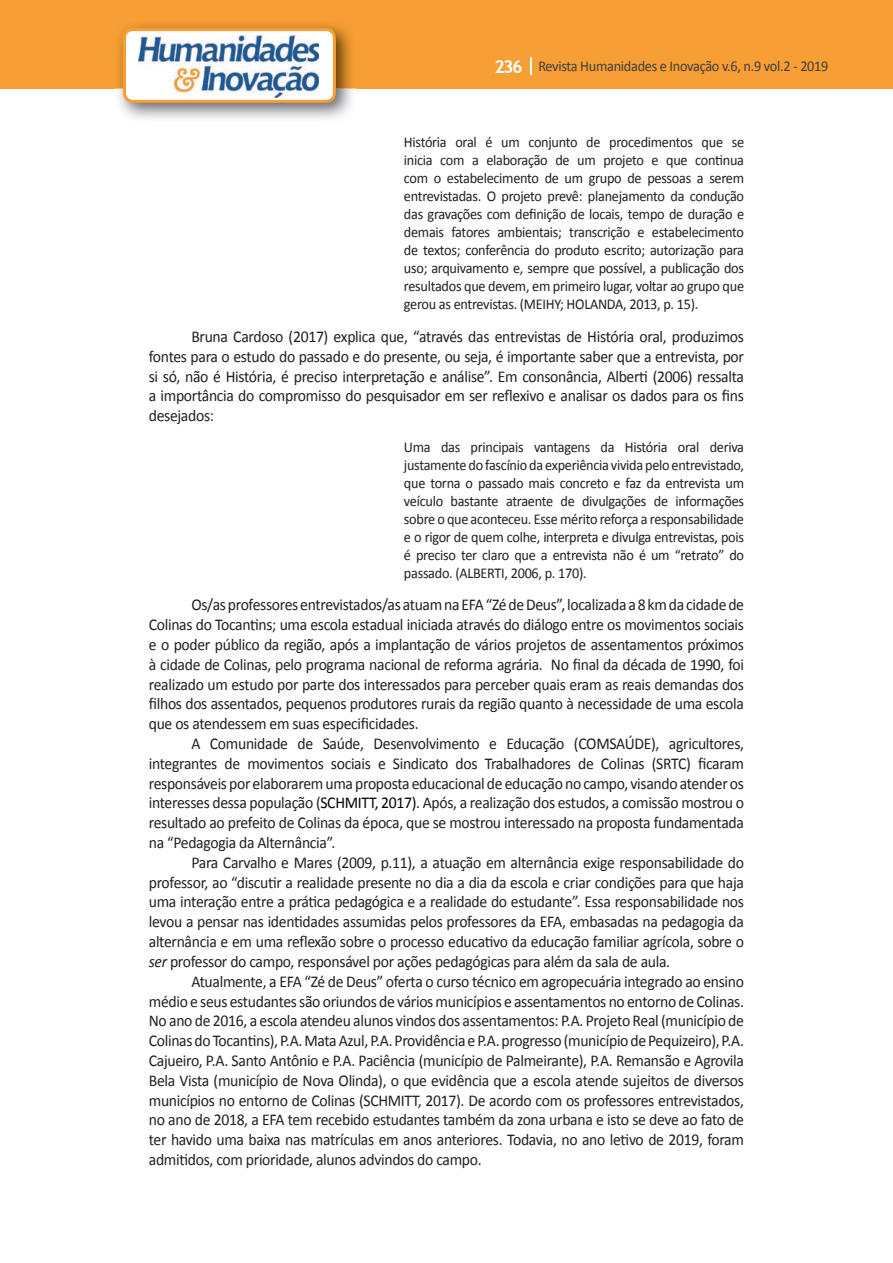
<style>
.page{position:relative;width:893px;height:1263px;background:#fff}
.page>*{position:absolute;margin:0;border:0;box-sizing:border-box;transform-origin:0 0}
.t1{font:16.5px/19.8px "Calibri";letter-spacing:-.02em;color:#231f20;text-align:justify;scale:.95 1}
.t2{font:15px/18px "Calibri";letter-spacing:-.02em;color:#231f20;text-align:justify;scale:.95 1}
.t3{font:15px "Calibri";letter-spacing:-.02em;color:#3e3e3f;scale:.95 1}
.s1{font-family:"Trebuchet MS";font-weight:700;font-size:18px;color:#fff}
.s2{color:#040503}
.s3{font-style:italic}
</style>
<div class="page">
<div style="left:0;top:0;width:893px;height:88px;background:#f79e34"></div>
<svg style="left:530px;top:57px;width:2px;height:18px"></svg>
<img style="left:115px;top:24px;width:241px;height:95px">
<svg style="left:123px;top:28px;width:213px;height:75px"></svg>
<p class="t3" style="left:495px;top:57px;width:353px"><span class="s1">236</span> Revista Humanidades e Inovação v.6, n.9 vol.2 - 2019</p>
<p class="t2" style="left:404px;top:133px;width:360px">História oral é um conjunto de procedimentos que se inicia com a elaboração de um projeto e que continua com o estabelecimento de um grupo de pessoas a serem entrevistadas. O projeto prevê: planejamento da condução das gravações com definição de locais, tempo de duração e demais fatores ambientais; transcrição e estabelecimento de textos; conferência do produto escrito; autorização para uso; arquivamento e, sempre que possível, a publicação dos resultados que devem, em primeiro lugar, voltar ao grupo que gerou as entrevistas. (MEIHY; HOLANDA, 2013, p. 15).</p>
<p class="t1" style="left:149px;top:327px;width:628px;text-indent:43px">Bruna Cardoso (2017) explica que, “através das entrevistas de História oral, produzimos fontes para o estudo do passado e do presente, ou seja, é importante saber que a entrevista, por si só, não é História, é preciso interpretação e análise”. Em consonância, Alberti (2006) ressalta a importância do compromisso do pesquisador em ser reflexivo e analisar os dados para os fins desejados:</p>
<p class="t2" style="left:404px;top:438px;width:360px">Uma das principais vantagens da História oral deriva justamente do fascínio da experiência vivida pelo entrevistado, que torna o passado mais concreto e faz da entrevista um veículo bastante atraente de divulgações de informações sobre o que aconteceu. Esse mérito reforça a responsabilidade e o rigor de quem colhe, interpreta e divulga entrevistas, pois é preciso ter claro que a entrevista não é um “retrato” do passado. (ALBERTI, 2006, p. 170).</p>
<p class="t1" style="left:149px;top:595px;width:628px;text-indent:43px">Os/as professores entrevistados/as atuam na EFA “Zé de Deus”, localizada a 8 km da cidade de Colinas do Tocantins; uma escola estadual iniciada através do diálogo entre os movimentos sociais e o poder público da região, após a implantação de vários projetos de assentamentos próximos à cidade de Colinas, pelo programa nacional de reforma agrária. No final da década de 1990, foi realizado um estudo por parte dos interessados para perceber quais eram as reais demandas dos filhos dos assentados, pequenos produtores rurais da região quanto à necessidade de uma escola que os atendessem em suas especificidades.</p>
<p class="t1" style="left:149px;top:734px;width:628px;text-indent:43px">A Comunidade de Saúde, Desenvolvimento e Educação (COMSAÚDE), agricultores, integrantes de movimentos sociais e Sindicato dos Trabalhadores de Colinas (SRTC) ficaram responsáveis por elaborarem uma proposta educacional de educação no campo, visando atender os interesses dessa população (<span class="s2">SCHMITT, 2017)</span>. Após, a realização dos estudos, a comissão mostrou o resultado ao prefeito de Colinas da época, que se mostrou interessado na proposta fundamentada na “Pedagogia da Alternância”.</p>
<p class="t1" style="left:149px;top:852px;width:628px;text-indent:43px">Para Carvalho e Mares (2009, p.11), a atuação em alternância exige responsabilidade do professor, ao “discutir a realidade presente no dia a dia da escola e criar condições para que haja uma interação entre a prática pedagógica e a realidade do estudante”. Essa responsabilidade nos levou a pensar nas identidades assumidas pelos professores da EFA, embasadas na pedagogia da alternância e em uma reflexão sobre o processo educativo da educação familiar agrícola, sobre o <span class="s3">ser</span> professor do campo, responsável por ações pedagógicas para além da sala de aula.</p>
<p class="t1" style="left:149px;top:971px;width:628px;text-indent:43px">Atualmente, a EFA “Zé de Deus” oferta o curso técnico em agropecuária integrado ao ensino médio e seus estudantes são oriundos de vários municípios e assentamentos no entorno de Colinas.<br>No ano de 2016, a escola atendeu alunos vindos dos assentamentos: P.A. Projeto Real (município de Colinas do Tocantins), P.A. Mata Azul, P.A. Providência e P.A. progresso (município de Pequizeiro), P.A.<br>Cajueiro, P.A. Santo Antônio e P.A. Paciência (município de Palmeirante), P.A. Remansão e Agrovila Bela Vista (município de Nova Olinda), o que evidência que a escola atende sujeitos de diversos municípios no entorno de Colinas (SCHMITT, 2017). De acordo com os professores entrevistados, no ano de 2018, a EFA tem recebido estudantes também da zona urbana e isto se deve ao fato de ter havido uma baixa nas matrículas em anos anteriores. Todavia, no ano letivo de 2019, foram admitidos, com prioridade, alunos advindos do campo.</p>
</div>
